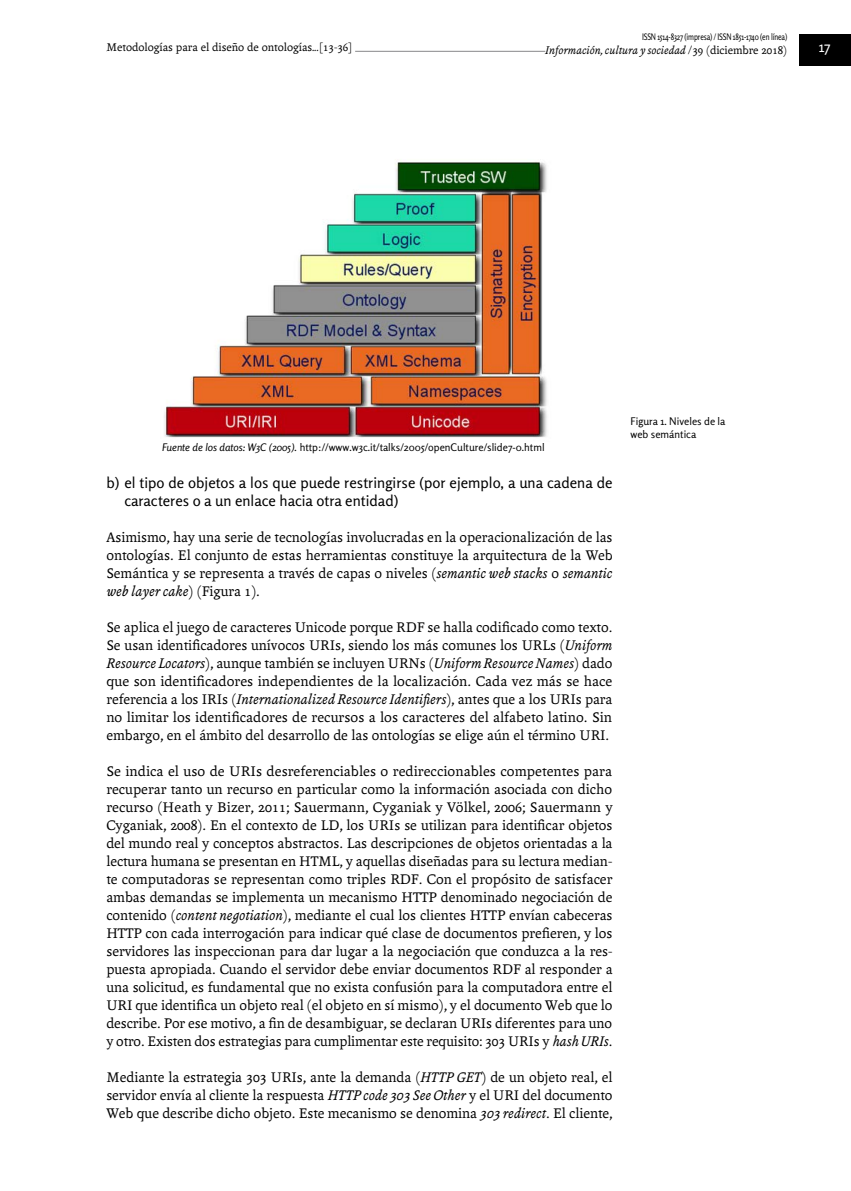
<style>
.page{position:relative;width:851px;height:1191px;background:#fff}
.page>*{position:absolute;margin:0;border:0;box-sizing:border-box;transform-origin:0 0}
.Art____Texto_princip{font:15px/18px "Andralis ND Os F";color:#000;text-align:justify}
.t1{font:15px/18px "Rosario";color:#000}
.t2{font:15px "Rosario";color:#fff}
.t3{font:12px "Andralis ND Os F";color:#000}
.t4{font:italic 12px "Andralis ND Os F";color:#000}
.Nota_al_pie_o_Img{font:10.5px/12.6px "Rosario";color:#000}
.t5{font:9px "Rosario";letter-spacing:-.02em;color:#000;scale:.8 1}
.s1{font-style:italic}
.s2{font-style:normal}
</style>
<div class="page">
<hr style="left:106px;top:51px;width:546px;height:1px;background:#87888a">
<div style="left:545px;top:44px;width:242px;height:15px;background:#fff"></div>
<div style="left:799px;top:35px;width:51px;height:31px;background:#000"></div>
<div style="left:106px;top:40px;width:249px;height:15px;background:#fff"></div>
<img style="left:164px;top:162px;width:383px;height:276px">
<p class="t5" style="left:642px;top:31px;width:183px">ISSN 1514-8327 (impresa) / ISSN 1851-1740 (en línea)</p>
<p class="t3" style="left:106px;top:41px;width:247px">Metodologías para el diseño de ontologías<span class="s1">...</span>[13-36]</p>
<p class="t4" style="left:545px;top:44px;width:243px">Información, cultura y sociedad <span class="s2">/39 (diciembre 2018)</span></p>
<p class="t2" style="left:818px;top:38px;width:13px">17</p>
<p class="Nota_al_pie_o_Img" style="left:162px;top:441px;width:384px"><span class="s1">Fuente de los datos: W3C (2005).</span> http://www.w3c.it/talks/2005/openCulture/slide7-0.html</p>
<p class="t1" style="left:124px;top:473px;width:489px;text-indent:-18px">b) el tipo de objetos a los que puede restringirse (por ejemplo, a una cadena de caracteres o a un enlace hacia otra entidad)</p>
<p class="Art____Texto_princip" style="left:106px;top:528px;width:508px">Asimismo, hay una serie de tecnologías involucradas en la operacionalización de las ontologías. El conjunto de estas herramientas constituye la arquitectura de la Web Semántica y se representa a través de capas o niveles (<span class="s1">semantic web stacks</span> o <span class="s1">semantic web layer cake</span>) (Figura 1).</p>
<p class="Art____Texto_princip" style="left:106px;top:618px;width:507px">Se aplica el juego de caracteres Unicode porque RDF se halla codificado como texto.<br>Se usan identificadores unívocos URIs, siendo los más comunes los URLs (<span class="s1">Uniform Resource Locators</span>), aunque también se incluyen URNs (<span class="s1">Uniform Resource Names</span>) dado que son identificadores independientes de la localización. Cada vez más se hace referencia a los IRIs (<span class="s1">Internationalized Resource Identifiers</span>), antes que a los URIs para no limitar los identificadores de recursos a los caracteres del alfabeto latino. Sin embargo, en el ámbito del desarrollo de las ontologías se elige aún el término URI.</p>
<p class="Art____Texto_princip" style="left:106px;top:762px;width:508px">Se indica el uso de URIs desreferenciables o redireccionables competentes para recuperar tanto un recurso en particular como la información asociada con dicho recurso (Heath y Bizer, 2011; Sauermann, Cyganiak y Völkel, 2006; Sauermann y Cyganiak, 2008). En el contexto de LD, los URIs se utilizan para identificar objetos del mundo real y conceptos abstractos. Las descripciones de objetos orientadas a la lectura humana se presentan en HTML, y aquellas diseñadas para su lectura median&shy;te computadoras se representan como triples RDF. Con el propósito de satisfacer ambas demandas se implementa un mecanismo HTTP denominado negociación de contenido (<span class="s1">content negotiation</span>), mediante el cual los clientes HTTP envían cabeceras HTTP con cada interrogación para indicar qué clase de documentos prefieren, y los servidores las inspeccionan para dar lugar a la negociación que conduzca a la res&shy;puesta apropiada. Cuando el servidor debe enviar documentos RDF al responder a una solicitud, es fundamental que no exista confusión para la computadora entre el URI que identifica un objeto real (el objeto en sí mismo), y el documento Web que lo describe. Por ese motivo, a fin de desambiguar, se declaran URIs diferentes para uno y otro. Existen dos estrategias para cumplimentar este requisito: 303 URIs y <span class="s1">hash URIs</span>.</p>
<p class="Art____Texto_princip" style="left:106px;top:1068px;width:507px">Mediante la estrategia 303 URIs, ante la demanda (<span class="s1">HTTP GET</span>) de un objeto real, el servidor envía al cliente la respuesta <span class="s1">HTTP code 303 See Other</span> y el URI del documento Web que describe dicho objeto. Este mecanismo se denomina <span class="s1">303 redirect</span>. El cliente,</p>
<p class="Nota_al_pie_o_Img" style="left:630px;top:415px;width:96px">Figura 1. Niveles de la web semántica</p>
</div>
